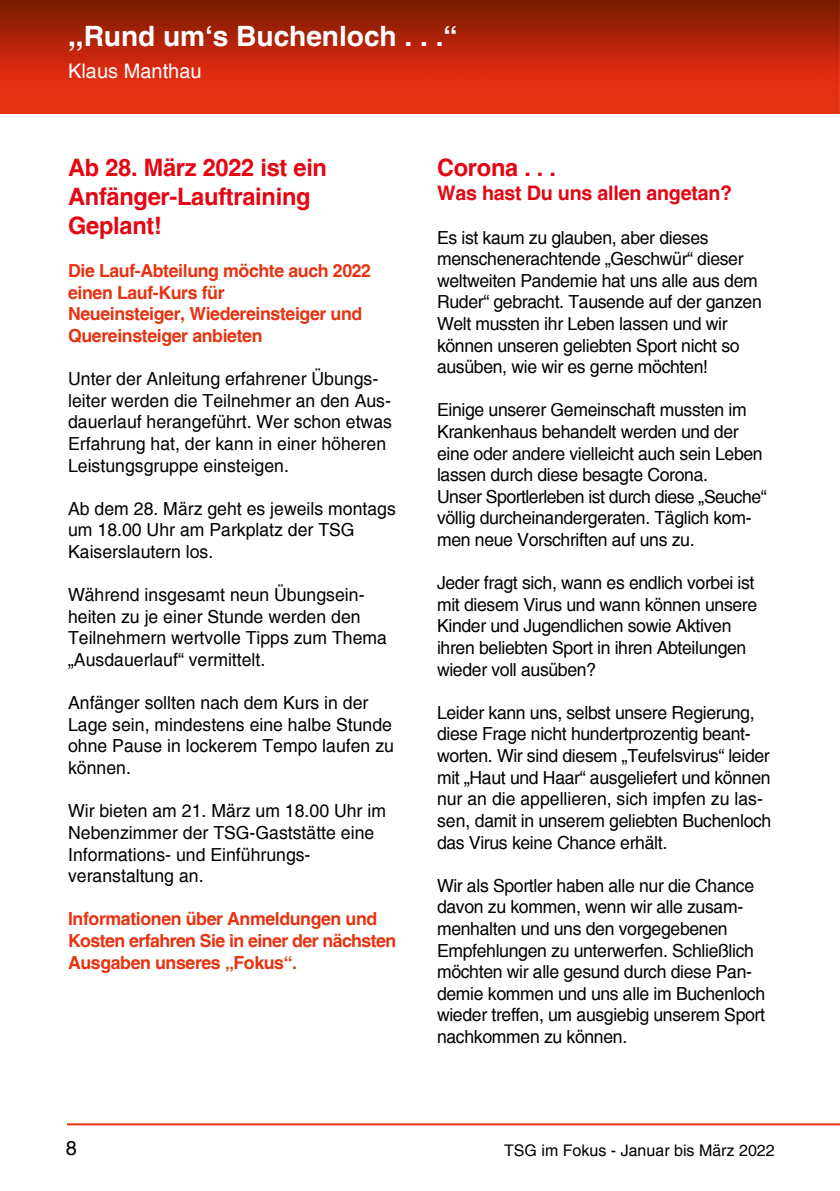
<style>
.page{position:relative;width:840px;height:1191px;background:#fff}
.page>*{position:absolute;margin:0;border:0;box-sizing:border-box;transform-origin:0 0}
.t1{font:700 28px "Helvetica";color:#fff}
.t2{font:700 24px/28.8px "Helvetica";letter-spacing:-.01em;color:#e30613}
.t3{font:700 20px "Helvetica";letter-spacing:-.01em;color:#e30613}
.t4{font:20px "Helvetica";color:#fff}
.t5{font:20px "Helvetica";color:#000}
.t6{font:18px/21.6px "Helvetica";letter-spacing:-.02em;color:#000}
.t7{font:18px/21.6px "Helvetica";color:#000}
.t8{font:700 18px/21.6px "Helvetica";letter-spacing:-.02em;color:#e63312}
.t9{font:16px "Helvetica";color:#000}
</style>
<div class="page">
<img style="left:0;top:0;width:839px;height:113px">
<hr style="left:67px;top:1123px;width:772px;height:2px;background:#e63312">
<h1 class="t1" style="left:68px;top:19px;width:390px">,,Rund um‘s Buchenloch . . .“</h1>
<p class="t4" style="left:68px;top:60px;width:135px">Klaus Manthau</p>
<h2 class="t2" style="left:68px;top:153px;width:260px">Ab 28. März 2022 ist ein<br>Anfänger-Lauftraining<br>Geplant!</h2>
<p class="t8" style="left:68px;top:260px;width:304px">Die Lauf-Abteilung möchte auch 2022 einen Lauf-Kurs für<br>Neueinsteiger, Wiedereinsteiger und<br>Quereinsteiger anbieten</p>
<p class="t7" style="left:68px;top:368px;width:325px">Unter der Anleitung erfahrener Übungs&shy;leiter werden die Teilnehmer an den Aus&shy;dauerlauf herangeführt. Wer schon etwas Erfahrung hat, der kann in einer höheren Leistungsgruppe einsteigen.</p>
<p class="t7" style="left:68px;top:498px;width:329px">Ab dem 28. März geht es jeweils montags um 18.00 Uhr am Parkplatz der TSG<br>Kaiserslautern los.</p>
<p class="t7" style="left:68px;top:584px;width:320px">Während insgesamt neun Übungsein&shy;heiten zu je einer Stunde werden den Teilnehmern wertvolle Tipps zum Thema „Ausdauerlauf“ vermittelt.</p>
<p class="t7" style="left:68px;top:692px;width:327px">Anfänger sollten nach dem Kurs in der<br>Lage sein, mindestens eine halbe Stunde ohne Pause in lockerem Tempo laufen zu können.</p>
<p class="t7" style="left:68px;top:800px;width:319px">Wir bieten am 21. März um 18.00 Uhr im<br>Nebenzimmer der TSG-Gaststätte eine<br>Informations- und Einführungs&shy;veranstaltung an.</p>
<p class="t8" style="left:68px;top:908px;width:329px">Informationen über Anmeldungen und<br>Kosten erfahren Sie in einer der nächsten<br>Ausgaben unseres „Fokus“.</p>
<h2 class="t2" style="left:437px;top:153px;width:120px">Corona . . .</h2>
<p class="t3" style="left:437px;top:181px;width:296px">Was hast Du uns allen angetan?</p>
<p class="t6" style="left:437px;top:226px;width:326px">Es ist kaum zu glauben, aber dieses menschenerachtende „Geschwür“ dieser weltweiten Pandemie hat uns alle aus dem Ruder“ gebracht. Tausende auf der ganzen Welt mussten ihr Leben lassen und wir können unseren geliebten Sport nicht so ausüben, wie wir es gerne möchten!</p>
<p class="t6" style="left:437px;top:399px;width:331px">Einige unserer Gemeinschaft mussten im Krankenhaus behandelt werden und der eine oder andere vielleicht auch sein Leben lassen durch diese besagte Corona.<br>Unser Sportlerleben ist durch diese „Seuche“ völlig durcheinandergeraten. Täglich kom&shy;men neue Vorschriften auf uns zu.</p>
<p class="t6" style="left:437px;top:572px;width:321px">Jeder fragt sich, wann es endlich vorbei ist mit diesem Virus und wann können unsere Kinder und Jugendlichen sowie Aktiven ihren beliebten Sport in ihren Abteilungen wieder voll ausüben?</p>
<p class="t6" style="left:437px;top:702px;width:336px">Leider kann uns, selbst unsere Regierung, diese Frage nicht hundertprozentig beant&shy;worten. Wir sind diesem „Teufelsvirus“ leider mit „Haut und Haar“ ausgeliefert und können nur an die appellieren, sich impfen zu las&shy;sen, damit in unserem geliebten Buchenloch das Virus keine Chance erhält.</p>
<p class="t6" style="left:437px;top:874px;width:329px">Wir als Sportler haben alle nur die Chance davon zu kommen, wenn wir alle zusam&shy;menhalten und uns den vorgegebenen Empfehlungen zu unterwerfen. Schließlich möchten wir alle gesund durch diese Pan&shy;demie kommen und uns alle im Buchenloch wieder treffen, um ausgiebig unserem Sport nachkommen zu können.</p>
<p class="t5" style="left:66px;top:1135px;width:13px">8</p>
<p class="t9" style="left:504px;top:1141px;width:272px">TSG im Fokus - Januar bis März 2022</p>
</div>
